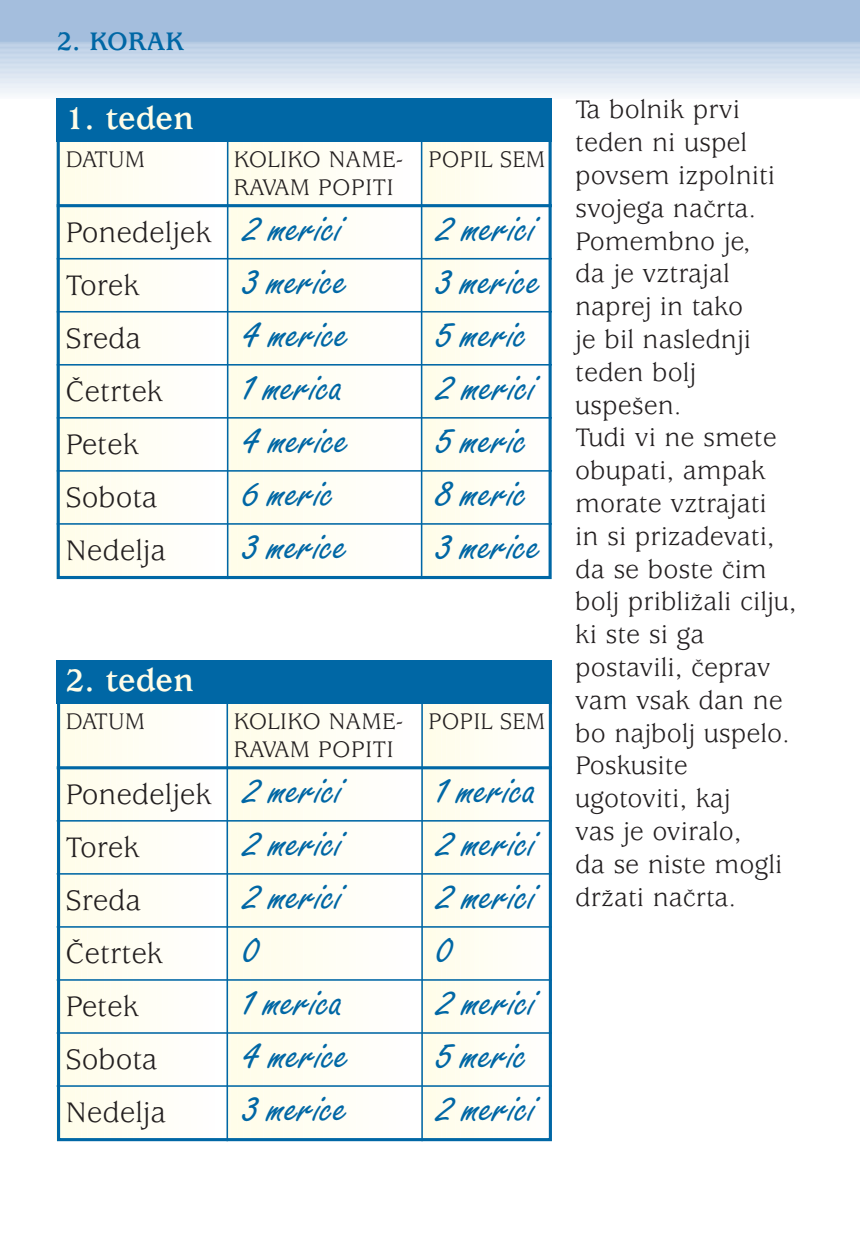
<style>
.page{position:relative;width:860px;height:1244px;background:#fff}
.page>*{position:absolute;margin:0;border:0;box-sizing:border-box;transform-origin:0 0}
.t1{font:46.8px "Freestyle Script M";color:#0067a5}
.t2{font:700 34.4px "Usherwood M";color:#fffde8}
.t3{font:31.2px "Usherwood M";color:#231f20}
.t4{font:28px/32.8px "Usherwood M";color:#231f20}
.t5{font:700 28px "Usherwood M";color:#0067a5}
.t6{font:24.8px/28px "Usherwood M";color:#231f20}
.s1{font-family:"Freestyle Script M";font-size:46.8px;color:#0067a5}
</style>
<div class="page">
<div style="left:0;top:0;width:860px;height:41px;background:#a4bedd"></div>
<div style="left:0;top:41px;width:860px;height:5px;background:#b3c9e2"></div>
<hr style="left:0;top:43px;width:860px;height:4px;background:#b8cce3">
<div style="left:0;top:44px;width:860px;height:5px;background:#c0d2e7"></div>
<hr style="left:0;top:47px;width:860px;height:4px;background:#b4c9e3">
<hr style="left:0;top:48px;width:860px;height:4px;background:#bed1e6">
<div style="left:0;top:49px;width:860px;height:5px;background:#c4d5e9"></div>
<hr style="left:0;top:52px;width:860px;height:4px;background:#bacee6">
<hr style="left:0;top:53px;width:860px;height:4px;background:#c4d4e9">
<div style="left:0;top:54px;width:860px;height:5px;background:#c9d9eb"></div>
<hr style="left:0;top:57px;width:860px;height:4px;background:#c0d2e8">
<hr style="left:0;top:58px;width:860px;height:4px;background:#c9d9eb">
<div style="left:0;top:59px;width:860px;height:5px;background:#cedced"></div>
<hr style="left:0;top:62px;width:860px;height:4px;background:#c7d8eb">
<hr style="left:0;top:63px;width:860px;height:4px;background:#cfdded">
<div style="left:0;top:64px;width:860px;height:5px;background:#d5e1ef"></div>
<div style="left:0;top:69px;width:860px;height:5px;background:#dae5f1"></div>
<div style="left:0;top:71px;width:860px;height:5px;background:#d3dfef"></div>
<div style="left:0;top:74px;width:860px;height:5px;background:#d9e3f1"></div>
<hr style="left:0;top:78px;width:860px;height:4px;background:#dde7f2">
<div style="left:0;top:80px;width:860px;height:5px;background:#e1eaf4"></div>
<hr style="left:0;top:83px;width:860px;height:4px;background:#e5ecf5">
<div style="left:0;top:85px;width:860px;height:5px;background:#e9eff7"></div>
<div style="left:0;top:89px;width:860px;height:5px;background:#eff4f9"></div>
<hr style="left:0;top:93px;width:860px;height:4px;background:#f3f7fa">
<hr style="left:0;top:94px;width:860px;height:4px;background:#f7f9fc">
<svg style="left:56px;top:98px;width:496px;height:1044px"></svg>
<p class="t5" style="left:57px;top:31px;width:129px">2. KORAK</p>
<p class="t2" style="left:66px;top:106px;width:130px">1. teden</p>
<p class="t6" style="left:66px;top:147px;width:81px">DATUM</p>
<p class="t6" style="left:234px;top:147px;width:313px">KOLIKO NAME- POPIL SEM<br>RAVAM POPITI</p>
<p class="t3" style="left:66px;top:220px;width:277px">Ponedeljek <span class="s1">2 merici</span></p>
<h1 class="t1" style="left:436px;top:211px;width:99px">2 merici</h1>
<p class="t3" style="left:66px;top:273px;width:76px">Torek</p>
<h1 class="t1" style="left:243px;top:264px;width:105px">3 merice</h1>
<h1 class="t1" style="left:436px;top:264px;width:105px">3 merice</h1>
<p class="t3" style="left:66px;top:326px;width:77px">Sreda</p>
<h1 class="t1" style="left:243px;top:317px;width:106px">4 merice</h1>
<h1 class="t1" style="left:436px;top:317px;width:92px">5 meric</h1>
<p class="t3" style="left:66px;top:379px;width:99px">»etrtek</p>
<h1 class="t1" style="left:243px;top:370px;width:100px">1 merica</h1>
<h1 class="t1" style="left:436px;top:370px;width:99px">2 merici</h1>
<p class="t3" style="left:66px;top:432px;width:75px">Petek</p>
<h1 class="t1" style="left:243px;top:423px;width:106px">4 merice</h1>
<h1 class="t1" style="left:436px;top:423px;width:92px">5 meric</h1>
<p class="t3" style="left:66px;top:485px;width:93px">Sobota</p>
<h1 class="t1" style="left:243px;top:476px;width:92px">6 meric</h1>
<h1 class="t1" style="left:436px;top:476px;width:92px">8 meric</h1>
<p class="t3" style="left:66px;top:538px;width:102px">Nedelja</p>
<h1 class="t1" style="left:243px;top:529px;width:105px">3 merice</h1>
<h1 class="t1" style="left:436px;top:529px;width:105px">3 merice</h1>
<p class="t2" style="left:66px;top:668px;width:130px">2. teden</p>
<p class="t6" style="left:66px;top:709px;width:81px">DATUM</p>
<p class="t6" style="left:234px;top:709px;width:313px">KOLIKO NAME- POPIL SEM<br>RAVAM POPITI</p>
<p class="t3" style="left:66px;top:782px;width:277px">Ponedeljek <span class="s1">2 merici</span></p>
<h1 class="t1" style="left:436px;top:773px;width:100px">1 merica</h1>
<p class="t3" style="left:66px;top:835px;width:76px">Torek</p>
<h1 class="t1" style="left:243px;top:826px;width:99px">2 merici</h1>
<h1 class="t1" style="left:436px;top:826px;width:99px">2 merici</h1>
<p class="t3" style="left:66px;top:888px;width:77px">Sreda</p>
<h1 class="t1" style="left:243px;top:879px;width:99px">2 merici</h1>
<h1 class="t1" style="left:436px;top:879px;width:99px">2 merici</h1>
<p class="t3" style="left:66px;top:941px;width:99px">»etrtek</p>
<h1 class="t1" style="left:243px;top:932px;width:17px">0</h1>
<h1 class="t1" style="left:436px;top:932px;width:17px">0</h1>
<p class="t3" style="left:66px;top:994px;width:75px">Petek</p>
<h1 class="t1" style="left:243px;top:985px;width:100px">1 merica</h1>
<h1 class="t1" style="left:436px;top:985px;width:99px">2 merici</h1>
<p class="t3" style="left:66px;top:1047px;width:93px">Sobota</p>
<h1 class="t1" style="left:243px;top:1038px;width:106px">4 merice</h1>
<h1 class="t1" style="left:436px;top:1038px;width:92px">5 meric</h1>
<p class="t3" style="left:66px;top:1100px;width:102px">Nedelja</p>
<h1 class="t1" style="left:243px;top:1091px;width:105px">3 merice</h1>
<h1 class="t1" style="left:436px;top:1091px;width:99px">2 merici</h1>
<p class="t4" style="left:575px;top:96px;width:223px">Ta bolnik prvi teden ni uspel povsem izpolniti svojega naËrta.<br>Pomembno je,<br>da je vztrajal naprej in tako<br>je bil naslednji teden bolj uspeπen.<br>Tudi vi ne smete obupati, ampak morate vztrajati in si prizadevati, da se boste Ëim bolj pribliæali cilju, ki ste si ga postavili, Ëeprav vam vsak dan ne bo najbolj uspelo.<br>Poskusite ugotoviti, kaj<br>vas je oviralo,<br>da se niste mogli dræati naËrta.</p>
</div>
